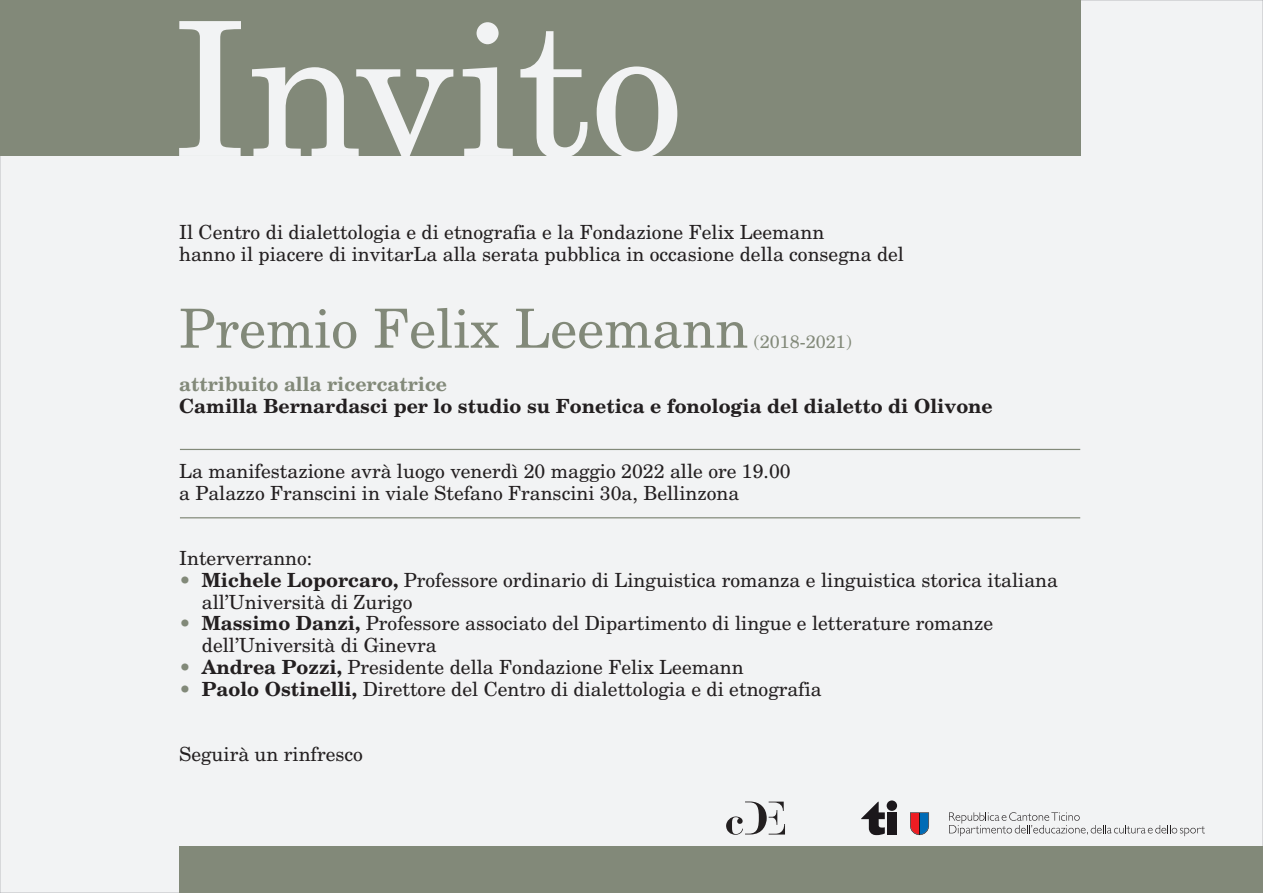
<style>
.page{position:relative;width:1263px;height:893px;background:#f2f3f4}
.page>*{position:absolute;margin:0;border:0;box-sizing:border-box;transform-origin:0 0}
.t1{font:54px "New Century Schlbk";color:#828979}
.t2{font:19.5px/21.8px "New Century Schlbk";color:#231f20}
.t3{font:700 19.5px "New Century Schlbk";color:#231f20}
.t4{font:700 19.5px "New Century Schlbk";color:#828979}
.t5{font:18px "New Century Schlbk";color:#828979}
.s1{color:#828979}
.s2{font-weight:700}
</style>
<div class="page">
<div style="left:179px;top:847px;width:1084px;height:46px;background:#828979"></div>
<div style="left:0;top:0;width:1080px;height:155px;background:#828979"></div>
<svg style="left:179px;top:21px;width:62px;height:135px"></svg>
<svg style="left:252px;top:67px;width:201px;height:89px"></svg>
<svg style="left:463px;top:22px;width:50px;height:134px"></svg>
<svg style="left:520px;top:31px;width:67px;height:125px"></svg>
<svg style="left:597px;top:66px;width:80px;height:90px"></svg>
<hr style="left:180px;top:449px;width:900px;height:1px;background:#828979">
<hr style="left:180px;top:517px;width:900px;height:1px;background:#828979">
<svg style="left:726px;top:801px;width:59px;height:34px"></svg>
<div style="left:887px;top:812px;width:9px;height:22px;background:#1b171b"></div>
<div style="left:887px;top:800px;width:10px;height:11px;background:#1b171b;border-radius:50%"></div>
<svg style="left:861px;top:802px;width:24px;height:33px"></svg>
<svg style="left:910px;top:812px;width:19px;height:23px"></svg>
<svg style="left:949px;top:812px;width:256px;height:24px"></svg>
<p class="t2" style="left:179px;top:221px;width:726px">Il Centro di dialettologia e di etnografia e la Fondazione Felix Leemann<br>hanno il piacere di invitarLa alla serata pubblica in occasione della consegna del</p>
<h1 class="t1" style="left:179px;top:296px;width:571px">Premio Felix Leemann</h1>
<p class="t5" style="left:754px;top:330px;width:100px">(2018-2021)</p>
<p class="t4" style="left:179px;top:372px;width:269px">attribuito alla ricercatrice</p>
<p class="t3" style="left:179px;top:394px;width:815px">Camilla Bernardasci per lo studio su Fonetica e fonologia del dialetto di Olivone</p>
<p class="t2" style="left:179px;top:460px;width:613px">La manifestazione avrà luogo venerdì 20 maggio 2022 alle ore 19.00 a Palazzo Franscini in viale Stefano Franscini 30a, Bellinzona</p>
<p class="t2" style="left:179px;top:547px;width:135px">Interverranno:</p>
<p class="t2" style="left:202px;top:569px;width:858px;text-indent:-23px"><span class="s1">•</span> <span class="s2">Michele Loporcaro,</span> Professore ordinario di Linguistica romanza e linguistica storica italiana all’Università di Zurigo</p>
<p class="t2" style="left:202px;top:612px;width:793px;text-indent:-23px"><span class="s1">•</span> <span class="s2">Massimo Danzi,</span> Professore associato del Dipartimento di lingue e letterature romanze dell’Università di Ginevra</p>
<p class="t2" style="left:179px;top:656px;width:566px"><span class="s1">•</span> <span class="s2">Andrea Pozzi,</span> Presidente della Fondazione Felix Leemann</p>
<p class="t2" style="left:179px;top:678px;width:644px"><span class="s1">•</span> <span class="s2">Paolo Ostinelli,</span> Direttore del Centro di dialettologia e di etnografia</p>
<p class="t2" style="left:179px;top:743px;width:185px">Seguirà un rinfresco</p>
</div>
